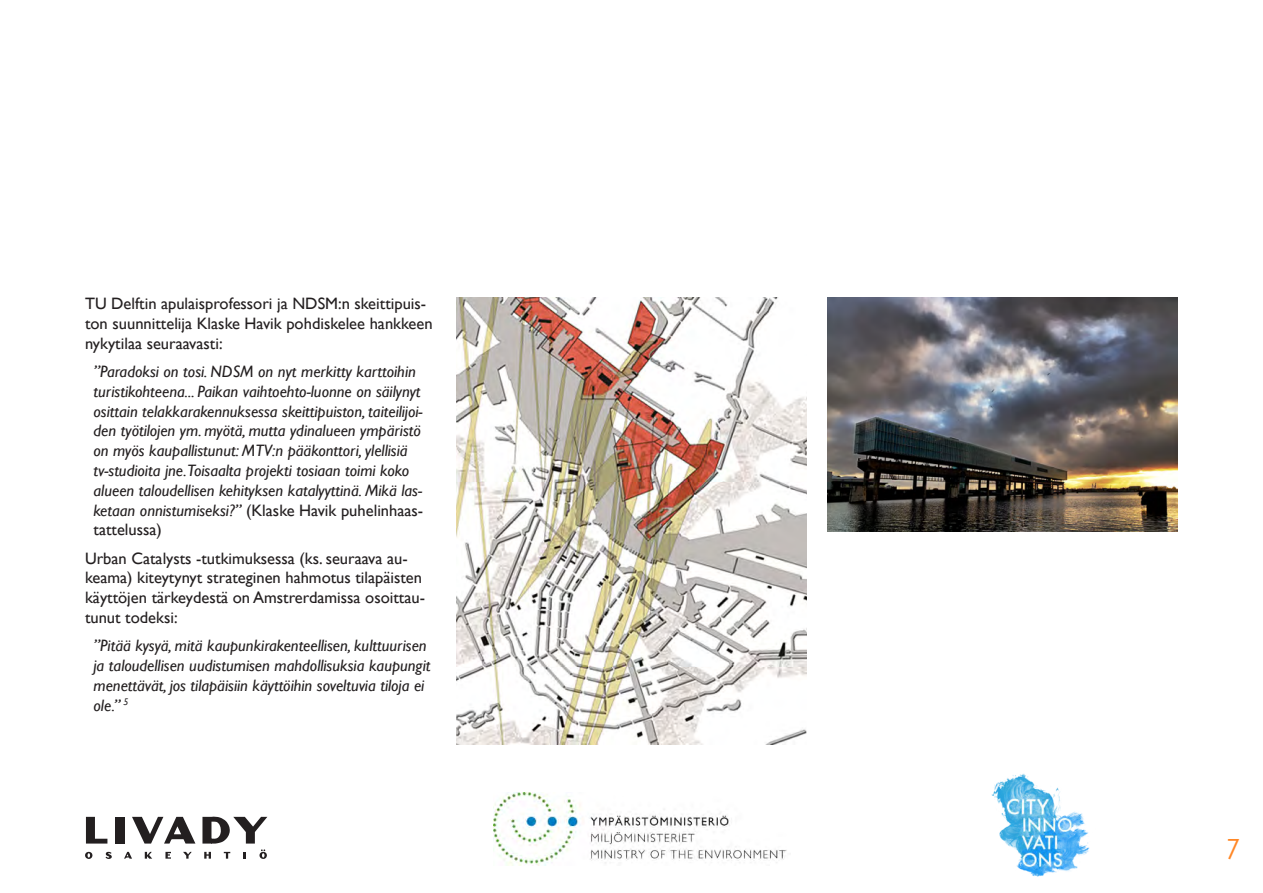
<style>
.page{position:relative;width:1263px;height:893px;background:#fff}
.page>*{position:absolute;margin:0;border:0;box-sizing:border-box;transform-origin:0 0}
.t1{font:30px "Orator Std";color:#ff8726}
.Leipäteksti{font:italic 16.5px/19.8px "Gill Sans";color:#231f20}
.Leipäteksti-2{font:16.5px/19.8px "Gill Sans";color:#231f20}
.s1{font-style:normal}
</style>
<div class="page">
<svg style="left:224px;top:852px;width:6px;height:7px"></svg>
<svg style="left:204px;top:852px;width:7px;height:7px"></svg>
<svg style="left:165px;top:852px;width:6px;height:7px"></svg>
<svg style="left:145px;top:852px;width:7px;height:7px"></svg>
<svg style="left:106px;top:852px;width:6px;height:7px"></svg>
<svg style="left:85px;top:852px;width:8px;height:7px"></svg>
<svg style="left:86px;top:817px;width:21px;height:26px"></svg>
<div style="left:116px;top:817px;width:9px;height:26px;background:#231f20"></div>
<svg style="left:132px;top:817px;width:63px;height:26px"></svg>
<svg style="left:202px;top:816px;width:65px;height:27px"></svg>
<svg style="left:259px;top:849px;width:8px;height:10px"></svg>
<svg style="left:243px;top:852px;width:3px;height:7px"></svg>
<svg style="left:183px;top:852px;width:9px;height:7px"></svg>
<svg style="left:124px;top:852px;width:8px;height:7px"></svg>
<img style="left:991px;top:773px;width:99px;height:104px">
<img style="left:493px;top:792px;width:294px;height:73px">
<img style="left:456px;top:298px;width:350px;height:446px">
<img style="left:828px;top:298px;width:350px;height:233px">
<p class="Leipäteksti-2" style="left:85px;top:294px;width:349px">TU Delftin apulaisprofessori ja NDSM:n skeittipuis&shy;ton suunnittelija Klaske Havik pohdiskelee hankkeen nykytilaa seuraavasti:</p>
<p class="Leipäteksti" style="left:94px;top:362px;width:331px">”Paradoksi on tosi. NDSM on nyt merkitty karttoihin turistikohteena... Paikan vaihtoehto-luonne on säilynyt osittain telakkarakennuksessa skeittipuiston, taiteilijoi&shy;den työtilojen ym. myötä, mutta ydinalueen ympäristö on myös kaupallistunut: MTV:n pääkonttori, ylellisiä tv-studioita jne.Toisaalta projekti tosiaan toimi koko alueen taloudellisen kehityksen katalyyttinä. Mikä las&shy;ketaan onnistumiseksi?” <span class="s1">(Klaske Havik puhelinhaas&shy;tattelussa)</span></p>
<p class="Leipäteksti-2" style="left:85px;top:548px;width:341px">Urban Catalysts -tutkimuksessa (ks. seuraava au&shy;keama) kiteytynyt strateginen hahmotus tilapäisten käyttöjen tärkeydestä on Amstrerdamissa osoittau&shy;tunut todeksi:</p>
<p class="Leipäteksti" style="left:94px;top:636px;width:338px">”Pitää kysyä, mitä kaupunkirakenteellisen, kulttuurisen ja taloudellisen uudistumisen mahdollisuksia kaupungit menettävät, jos tilapäisiin käyttöihin soveltuvia tiloja ei ole.” <sup>5</sup></p>
<h1 class="t1" style="left:1224px;top:828px;width:19px">7</h1>
</div>
